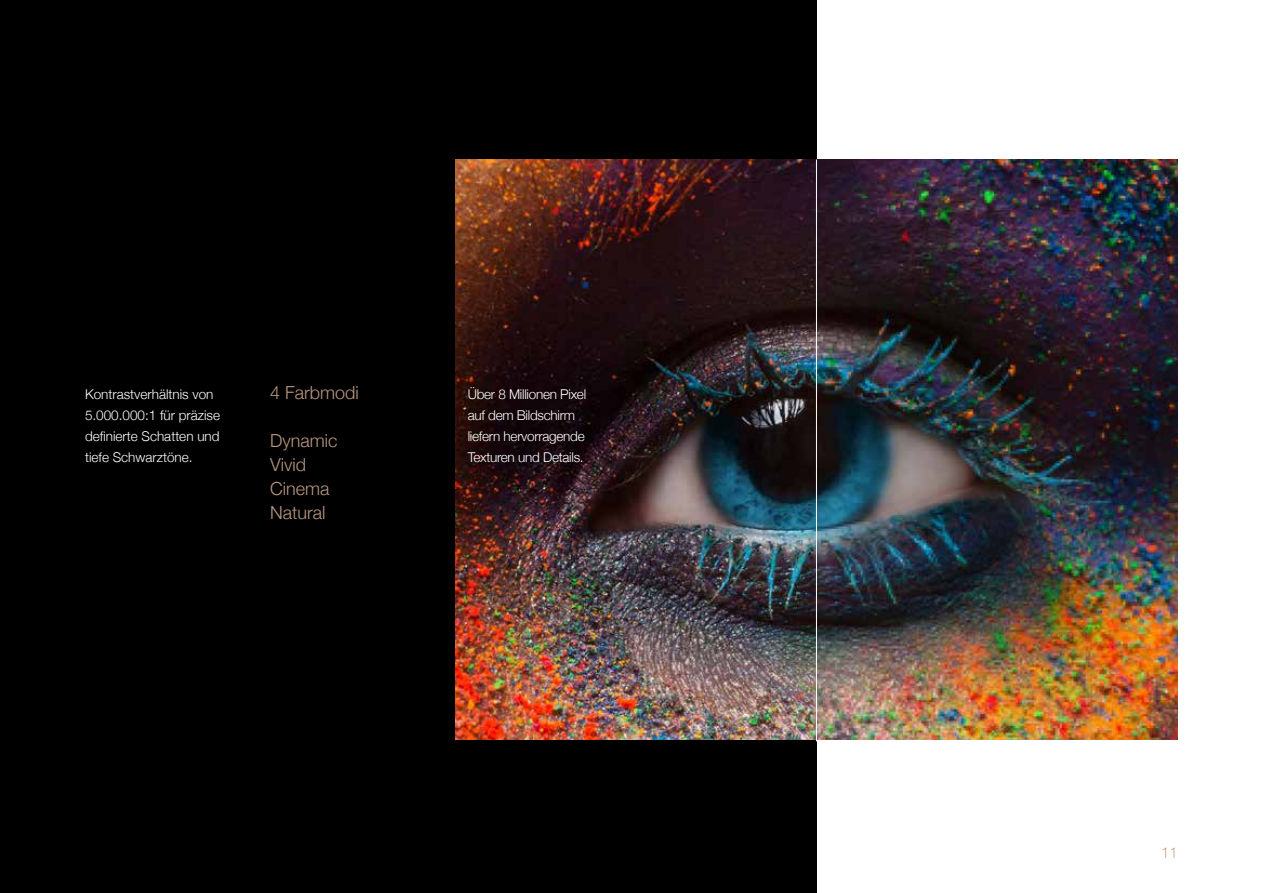
<style>
.page{position:relative;width:1263px;height:893px;background:#fff}
.page>*{position:absolute;margin:0;border:0;box-sizing:border-box;transform-origin:0 0}
.t1{font:300 18px/24px "Helvetica Neue";color:#ba9881}
.t2{font:100 15px "Helvetica Neue";color:#aa8166}
.t3{font:300 13.5px/21px "Helvetica Neue";color:#fff}
.t4{font:300 13.5px/21px "Helvetica Neue";letter-spacing:-.02em;color:#fff}
</style>
<div class="page">
<div style="left:0;top:0;width:816px;height:893px;background:#000"></div>
<img style="left:455px;top:159px;width:723px;height:580px">
<hr style="left:816px;top:159px;width:1px;height:582px;background:#fff">
<h1 class="t1" style="left:270px;top:380px;width:90px">4 Farbmodi</h1>
<h1 class="t1" style="left:270px;top:428px;width:69px">Dynamic<br>Vivid<br>Cinema<br>Natural</h1>
<p class="t3" style="left:85px;top:383px;width:137px">Kontrastverhältnis von<br>5.000.000:1 für präzise definierte Schatten und tiefe Schwarztöne.</p>
<p class="t4" style="left:468px;top:383px;width:120px">Über 8 Millionen Pixel auf dem Bildschirm liefern hervorragende<br>Texturen und Details.</p>
<p class="t2" style="left:1161px;top:841px;width:18px">11</p>
</div>
